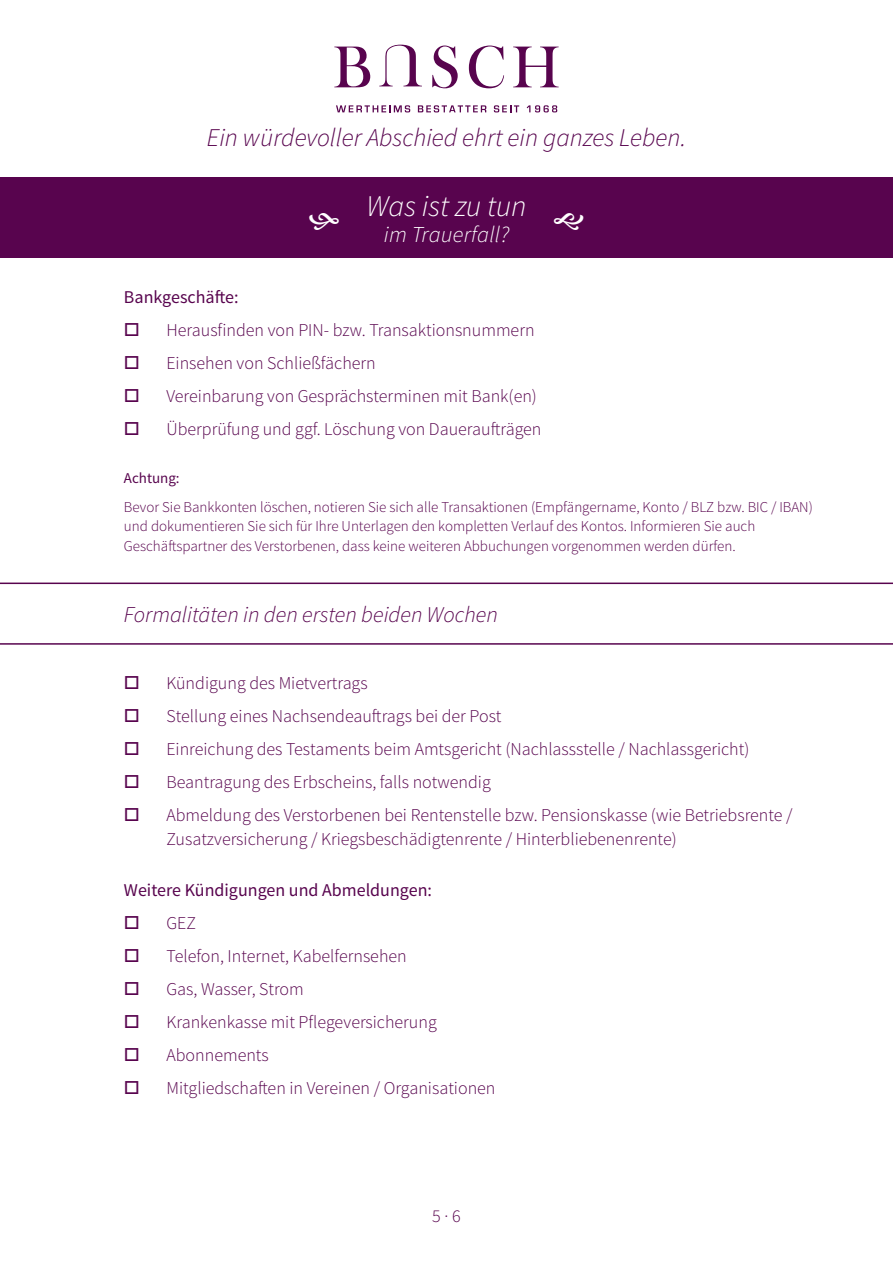
<style>
.page{position:relative;width:893px;height:1263px;background:#fff}
.page>*{position:absolute;margin:0;border:0;box-sizing:border-box;transform-origin:0 0}
.t1{font:italic 300 30px "Source Sans Pro";color:#fff}
.t2{font:italic 300 25.5px "Source Sans Pro";color:#58044e}
.t3{font:italic 300 22.8px "Source Sans Pro";letter-spacing:.01em;color:#fff}
.t4{font:italic 300 22.5px "Source Sans Pro";color:#58044e}
.t5{font:300 18px/24px "Source Sans Pro";color:#58044e}
.t6{font:18px "Source Sans Pro";color:#58044e}
.t7{font:300 15px/19.5px "Source Sans Pro";color:#58044e}
.t8{font:15px "Source Sans Pro";color:#58044e}
</style>
<div class="page">
<svg style="left:336px;top:105px;width:74px;height:7px"></svg>
<svg style="left:418px;top:105px;width:68px;height:7px"></svg>
<svg style="left:494px;top:105px;width:25px;height:7px"></svg>
<svg style="left:527px;top:105px;width:30px;height:7px"></svg>
<svg style="left:334px;top:47px;width:36px;height:40px"></svg>
<svg style="left:379px;top:45px;width:43px;height:41px"></svg>
<svg style="left:432px;top:46px;width:26px;height:42px"></svg>
<svg style="left:469px;top:46px;width:35px;height:42px"></svg>
<svg style="left:513px;top:47px;width:46px;height:40px"></svg>
<div style="left:0;top:178px;width:893px;height:80px;background:#58044e"></div>
<svg style="left:0;top:582px;width:893px;height:63px"></svg>
<h2 class="t2" style="left:207px;top:122px;width:481px">Ein würdevoller Abschied ehrt ein ganzes Leben.</h2>
<h1 class="t1" style="left:367px;top:188px;width:161px">Was ist zu tun</h1>
<p class="t3" style="left:384px;top:220px;width:127px">im Trauerfall?</p>
<p class="t6" style="left:124px;top:286px;width:116px">Bankgeschäfte:</p>
<p class="t5" style="left:124px;top:318px;width:412px">□ Herausfinden von PIN- bzw. Transaktionsnummern</p>
<p class="t5" style="left:124px;top:351px;width:253px">□ Einsehen von Schließfächern</p>
<p class="t5" style="left:124px;top:384px;width:414px">□ Vereinbarung von Gesprächsterminen mit Bank(en)</p>
<p class="t5" style="left:124px;top:417px;width:419px">□ Überprüfung und ggf. Löschung von Daueraufträgen</p>
<p class="t8" style="left:124px;top:469px;width:57px">Achtung:</p>
<p class="t7" style="left:124px;top:497px;width:690px">Bevor Sie Bankkonten löschen, notieren Sie sich alle Transaktionen (Empfängername, Konto / BLZ bzw. BIC / IBAN) und dokumentieren Sie sich für Ihre Unterlagen den kompletten Verlauf des Kontos. Informieren Sie auch<br>Geschäftspartner des Verstorbenen, dass keine weiteren Abbuchungen vorgenommen werden dürfen.</p>
<p class="t4" style="left:124px;top:601px;width:375px">Formalitäten in den ersten beiden Wochen</p>
<p class="t5" style="left:124px;top:671px;width:245px">□ Kündigung des Mietvertrags</p>
<p class="t5" style="left:124px;top:704px;width:379px">□ Stellung eines Nachsendeauftrags bei der Post</p>
<p class="t5" style="left:124px;top:737px;width:627px">□ Einreichung des Testaments beim Amtsgericht (Nachlassstelle / Nachlassgericht)</p>
<p class="t5" style="left:124px;top:770px;width:368px">□ Beantragung des Erbscheins, falls notwendig</p>
<p class="t5" style="left:166px;top:803px;width:628px;text-indent:-43px">□ Abmeldung des Verstorbenen bei Rentenstelle bzw. Pensionskasse (wie Betriebsrente /<br>Zusatzversicherung / Kriegsbeschädigtenrente / Hinterbliebenenrente)</p>
<p class="t6" style="left:124px;top:879px;width:310px">Weitere Kündigungen und Abmeldungen:</p>
<p class="t5" style="left:124px;top:911px;width:73px">□ GEZ</p>
<p class="t5" style="left:124px;top:944px;width:284px">□ Telefon, Internet, Kabelfernsehen</p>
<p class="t5" style="left:124px;top:977px;width:181px">□ Gas, Wasser, Strom</p>
<p class="t5" style="left:124px;top:1010px;width:314px">□ Krankenkasse mit Pflegeversicherung</p>
<p class="t5" style="left:124px;top:1043px;width:146px">□ Abonnements</p>
<p class="t5" style="left:124px;top:1076px;width:373px">□ Mitgliedschaften in Vereinen / Organisationen</p>
<p class="t5" style="left:432px;top:1204px;width:30px">5 · 6</p>
</div>
